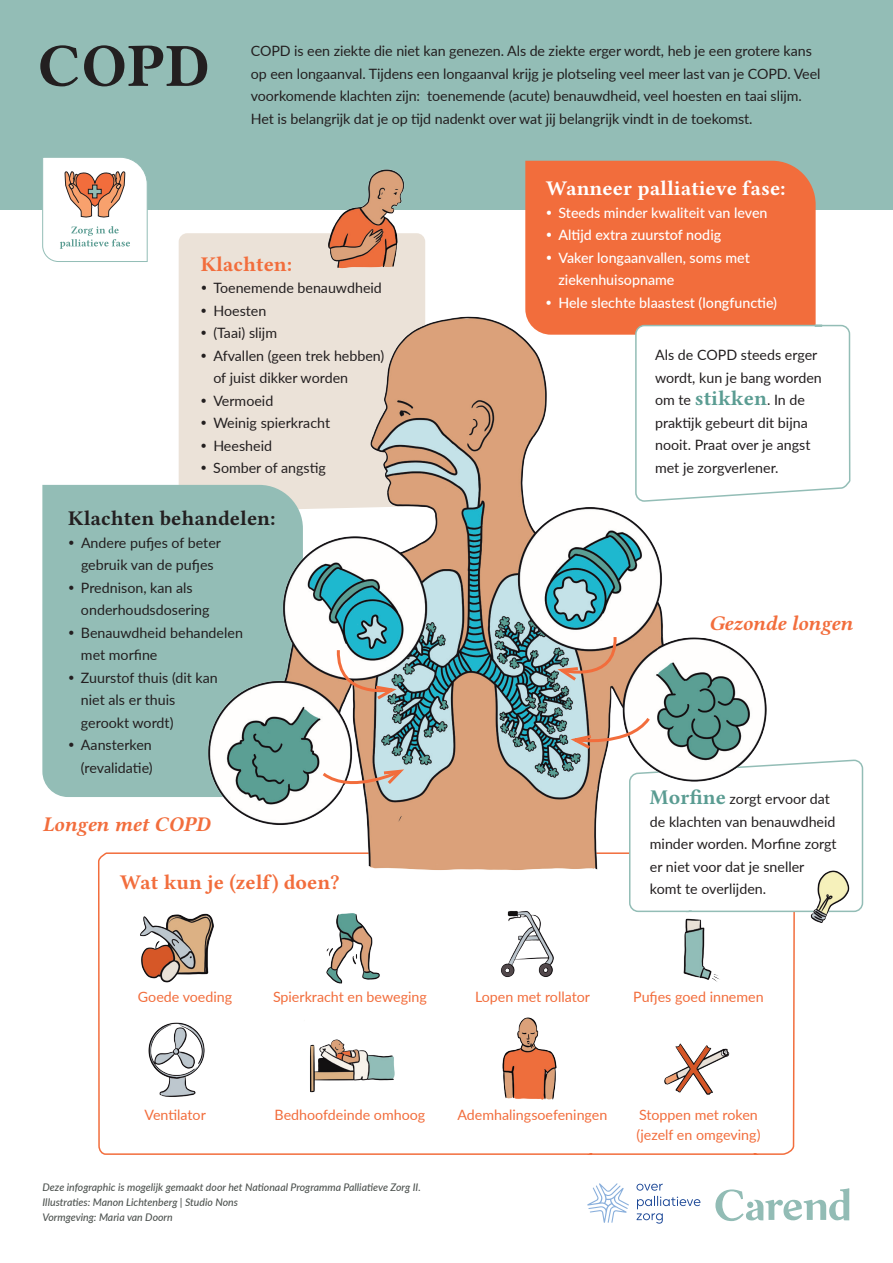
<style>
.page{position:relative;width:893px;height:1263px;background:#fff}
.page>*{position:absolute;margin:0;border:0;box-sizing:border-box;transform-origin:0 0}
.t1{font:61.5px "Lin Libertine OB";color:#231f20}
.t2{font:21px "Lin Libertine OB";color:#f26d3c}
.t3{font:21px "Lin Libertine OBI";color:#f26d3c}
.t4{font:21px "Lin Libertine OB";color:#fff}
.t5{font:21px "Lin Libertine OB";color:#231f20}
.t6{font:14.25px/22.5px "Lato";color:#231f20}
.t7{font:14.25px/19.5px "Lato";color:#f26d3c}
.t8{font:500 14.25px/22.5px "Lato";color:#fff}
.t9{font:italic 500 10.5px/15px "Lato";color:#4f5451}
.s1{font-family:"Lin Libertine OB";font-size:21px;color:#5a9c92}
</style>
<div class="page">
<svg style="left:587px;top:1183px;width:42px;height:40px"></svg>
<svg style="left:636px;top:1184px;width:64px;height:40px"></svg>
<svg style="left:715px;top:1188px;width:134px;height:33px"></svg>
<div style="left:0;top:0;width:893px;height:209px;background:#93bdb6"></div>
<svg style="left:42px;top:157px;width:106px;height:105px"></svg>
<div style="left:179px;top:233px;width:130px;height:64px;background:#ebe2d8"></div>
<svg style="left:98px;top:852px;width:697px;height:303px"></svg>
<div style="left:525px;top:161px;width:291px;height:163px;background:#f26d3c"></div>
<div style="left:42px;top:485px;width:125px;height:312px;background:#93bdb6"></div>
<img style="left:167px;top:297px;width:612px;height:588px">
<svg style="left:634px;top:324px;width:217px;height:178px"></svg>
<img style="left:654px;top:1031px;width:91px;height:93px">
<img style="left:106px;top:909px;width:133px;height:91px">
<img style="left:291px;top:901px;width:120px;height:92px">
<img style="left:474px;top:903px;width:107px;height:90px">
<img style="left:309px;top:169px;width:130px;height:139px">
<img style="left:645px;top:913px;width:90px;height:93px">
<svg style="left:319px;top:767px;width:89px;height:28px"></svg>
<svg style="left:335px;top:647px;width:66px;height:55px"></svg>
<svg style="left:553px;top:634px;width:65px;height:50px"></svg>
<svg style="left:628px;top:759px;width:236px;height:154px"></svg>
<img style="left:458px;top:1000px;width:111px;height:115px">
<img style="left:132px;top:1006px;width:84px;height:111px">
<img style="left:286px;top:1001px;width:121px;height:120px">
<img style="left:788px;top:849px;width:76px;height:99px">
<img style="left:596px;top:636px;width:183px;height:249px">
<svg style="left:566px;top:715px;width:87px;height:36px"></svg>
<svg style="left:202px;top:286px;width:4px;height:4px"></svg>
<svg style="left:202px;top:308px;width:4px;height:5px"></svg>
<svg style="left:202px;top:331px;width:4px;height:4px"></svg>
<svg style="left:202px;top:353px;width:4px;height:5px"></svg>
<svg style="left:202px;top:398px;width:4px;height:5px"></svg>
<svg style="left:202px;top:421px;width:4px;height:4px"></svg>
<svg style="left:202px;top:443px;width:4px;height:5px"></svg>
<svg style="left:202px;top:466px;width:4px;height:4px"></svg>
<svg style="left:547px;top:210px;width:4px;height:5px"></svg>
<svg style="left:547px;top:233px;width:4px;height:4px"></svg>
<svg style="left:547px;top:255px;width:4px;height:5px"></svg>
<svg style="left:547px;top:300px;width:4px;height:5px"></svg>
<svg style="left:69px;top:540px;width:5px;height:4px"></svg>
<svg style="left:69px;top:585px;width:5px;height:4px"></svg>
<svg style="left:69px;top:630px;width:5px;height:4px"></svg>
<svg style="left:69px;top:675px;width:5px;height:4px"></svg>
<svg style="left:69px;top:743px;width:5px;height:4px"></svg>
<h1 class="t1" style="left:38px;top:23px;width:174px">COPD</h1>
<p class="t6" style="left:251px;top:39px;width:571px">COPD is een ziekte die niet kan genezen. Als de ziekte erger wordt, heb je een grotere kans op een longaanval. Tijdens een longaanval krijg je plotseling veel meer last van je COPD. Veel voorkomende klachten zijn: toenemende (acute) benauwdheid, veel hoesten en taai slijm.<br>Het is belangrijk dat je op tijd nadenkt over wat jij belangrijk vindt in de toekomst.</p>
<h2 class="t2" style="left:201px;top:249px;width:93px">Klachten:</h2>
<p class="t6" style="left:213px;top:276px;width:173px">Toenemende benauwdheid<br>Hoesten<br>(Taai) slijm<br>Afvallen (geen trek hebben) of juist dikker worden<br>Vermoeid<br>Weinig spierkracht<br>Heesheid<br>Somber of angstig</p>
<h2 class="t5" style="left:68px;top:504px;width:209px">Klachten behandelen:</h2>
<p class="t6" style="left:81px;top:530px;width:164px">Andere pufjes of beter gebruik van de pufjes<br>Prednison, kan als onderhoudsdosering<br>Benauwdheid behandelen met morfine<br>Zuurstof thuis (dit kan niet als er thuis<br>gerookt wordt)<br>Aansterken<br>(revalidatie)</p>
<h2 class="t3" style="left:42px;top:810px;width:169px">Longen met COPD</h2>
<h2 class="t2" style="left:120px;top:867px;width:221px">Wat kun je (zelf) doen?</h2>
<h2 class="t4" style="left:546px;top:174px;width:241px">Wanneer palliatieve fase:</h2>
<p class="t8" style="left:558px;top:201px;width:220px">Steeds minder kwaliteit van leven<br>Altijd extra zuurstof nodig<br>Vaker longaanvallen, soms met ziekenhuisopname<br>Hele slechte blaastest (longfunctie)</p>
<p class="t6" style="left:655px;top:343px;width:168px">Als de COPD steeds erger wordt, kun je bang worden om te <span class="s1">stikken</span>. In de praktijk gebeurt dit bijna nooit. Praat over je angst met je zorgverlener.</p>
<h2 class="t3" style="left:709px;top:609px;width:145px">Gezonde longen</h2>
<p class="t6" style="left:650px;top:787px;width:188px"><span class="s1">Morfine</span> zorgt ervoor dat de klachten van benauwdheid minder worden. Morfine zorgt er niet voor dat je sneller komt te overlijden.</p>
<p class="t7" style="left:138px;top:987px;width:96px">Goede voeding</p>
<p class="t7" style="left:273px;top:987px;width:155px">Spierkracht en beweging</p>
<p class="t7" style="left:475px;top:987px;width:116px">Lopen met rollator</p>
<p class="t7" style="left:633px;top:987px;width:132px">Pufjes goed innemen</p>
<p class="t7" style="left:144px;top:1104px;width:63px">Ventilator</p>
<p class="t7" style="left:275px;top:1104px;width:152px">Bedhoofdeinde omhoog</p>
<p class="t7" style="left:457px;top:1104px;width:151px">Ademhalingsoefeningen</p>
<p class="t7" style="left:636px;top:1104px;width:126px">Stoppen met roken (jezelf en omgeving)</p>
<p class="t9" style="left:43px;top:1179px;width:380px">Deze infographic is mogelijk gemaakt door het Nationaal Programma Palliatieve Zorg II.<br>Illustraties: Manon Lichtenberg | Studio Nons<br>Vormgeving: Maria van Doorn</p>
</div>
